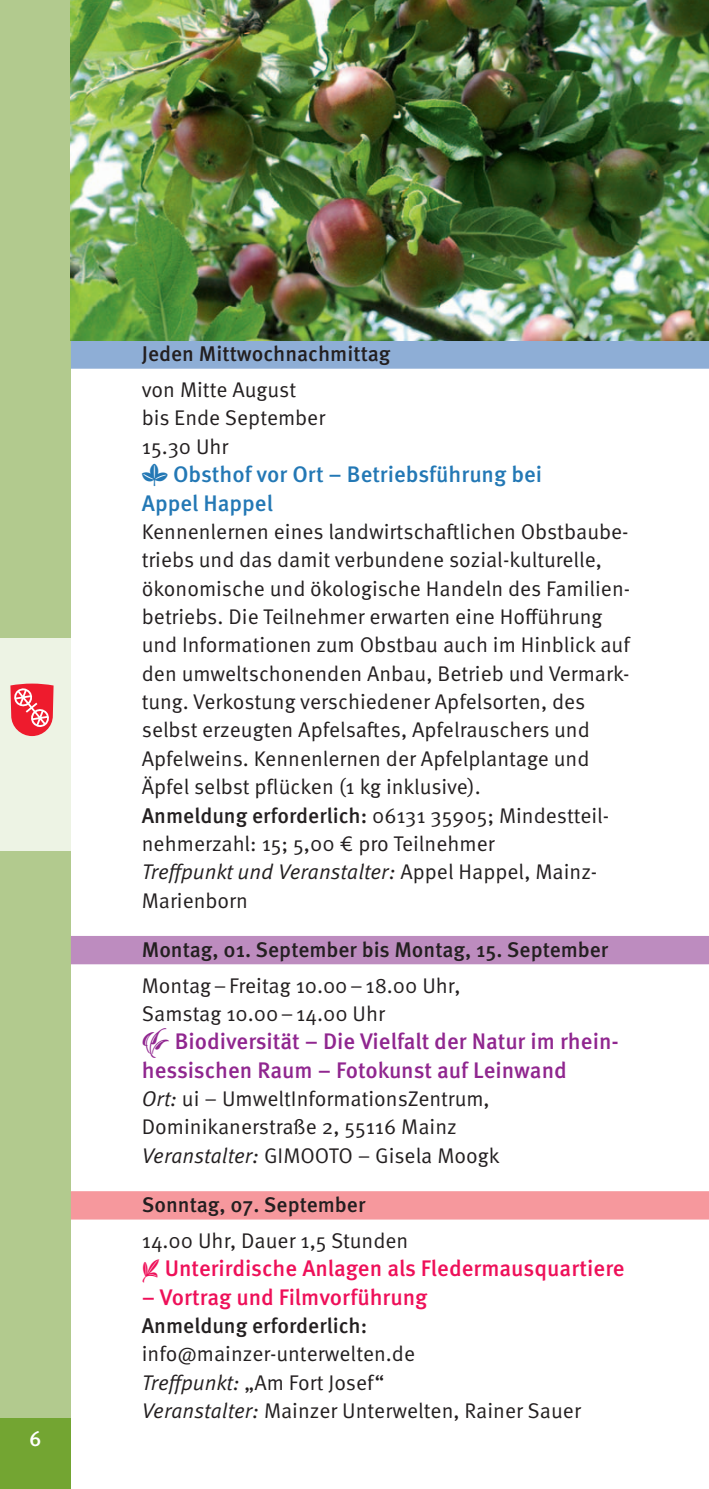
<style>
.page{position:relative;width:709px;height:1489px;background:#fff}
.page>*{position:absolute;margin:0;border:0;box-sizing:border-box;transform-origin:0 0}
.t1{font:500 22.5px/28.2px "Meta Pro";color:#90268f}
.t2{font:500 22.5px "Meta Pro";color:#ee1059}
.t3{font:500 22.5px/28.2px "Meta Pro";color:#2378b5}
.t4{font:21.25px/28.2px "Meta Pro Norm";color:#231f20}
.t5{font:500 21.25px "Meta Pro";color:#231f20}
.t6{font:21.25px "Meta Pro Norm Ita";color:#231f20}
.t7{font:500 21.25px "Meta Pro";color:#fff}
.s1{font-family:"Meta Pro";font-weight:500}
.s2{font-family:"Meta Pro Norm"}
.s3{font-family:"Meta Pro Norm Ita"}
</style>
<div class="page">
<div style="left:0;top:0;width:71px;height:1488px;background:#b2ca8e"></div>
<div style="left:0;top:1417px;width:71px;height:71px;background:#73a532"></div>
<div style="left:0;top:638px;width:71px;height:212px;background:#edf3e4"></div>
<svg style="left:10px;top:683px;width:44px;height:53px;background:#f05d68"></svg>
<div style="left:71px;top:340px;width:638px;height:29px;background:#8eaed6"></div>
<div style="left:71px;top:935px;width:638px;height:29px;background:#bd8cbf"></div>
<div style="left:71px;top:1191px;width:638px;height:28px;background:#f6989d"></div>
<img style="left:71px;top:0;width:638px;height:340px">
<p class="t7" style="left:29px;top:1422px;width:14px">6</p>
<p class="t5" style="left:142px;top:337px;width:250px">Jeden Mittwochnachmittag</p>
<p class="t4" style="left:142px;top:374px;width:185px">von Mitte August bis Ende September<br>15.30 Uhr</p>
<p class="t3" style="left:142px;top:459px;width:402px">• Obsthof vor Ort – Betriebsführung bei<br>Appel Happel</p>
<p class="t4" style="left:142px;top:516px;width:490px">Kennenlernen eines landwirtschaftlichen Obstbaube&shy;triebs und das damit verbundene sozial-kulturelle, ökonomische und ökologische Handeln des Familien&shy;betriebs. Die Teilnehmer erwarten eine Hofführung und Informationen zum Obstbau auch im Hinblick auf den umweltschonenden Anbau, Betrieb und Vermark&shy;tung. Verkostung verschiedener Apfelsorten, des selbst erzeugten Apfelsaftes, Apfelrauschers und Apfelweins. Kennenlernen der Apfelplantage und Äpfel selbst pflücken (1 kg inklusive).<br><span class="s1">Anmeldung erforderlich:</span> 06131 35905; Mindestteil&shy;nehmerzahl: 15; 5,00 € pro Teilnehmer</p>
<p class="t6" style="left:142px;top:855px;width:457px">Treffpunkt und Veranstalter: <span class="s2">Appel Happel, Mainz-</span></p>
<p class="t4" style="left:142px;top:884px;width:108px">Marienborn</p>
<p class="t5" style="left:142px;top:932px;width:468px">Montag, 01. September bis Montag, 15. September</p>
<p class="t4" style="left:142px;top:969px;width:320px">Montag–Freitag 10.00–18.00 Uhr,<br>Samstag 10.00–14.00 Uhr</p>
<p class="t1" style="left:142px;top:1025px;width:476px">• Biodiversität – Die Vielfalt der Natur im rhein&shy;hessischen Raum – Fotokunst auf Leinwand</p>
<p class="t4" style="left:142px;top:1083px;width:359px"><span class="s3">Ort:</span> ui – UmweltInformationsZentrum,<br>Dominikanerstraße 2, 55116 Mainz<br><span class="s3">Veranstalter:</span> GIMOOTO – Gisela Moogk</p>
<p class="t5" style="left:142px;top:1188px;width:225px">Sonntag, 07. September</p>
<p class="t4" style="left:142px;top:1224px;width:268px">14.00 Uhr, Dauer 1,5 Stunden</p>
<p class="t2" style="left:142px;top:1250px;width:484px">• Unterirdische Anlagen als Fledermausquartiere</p>
<p class="t2" style="left:142px;top:1279px;width:287px">– Vortrag und Filmvorführung</p>
<p class="t5" style="left:142px;top:1308px;width:227px">Anmeldung erforderlich:</p>
<p class="t4" style="left:142px;top:1338px;width:440px">info@mainzer-unterwelten.de<br><span class="s3">Treffpunkt:</span> „Am Fort Josef“<br><span class="s3">Veranstalter:</span> Mainzer Unterwelten, Rainer Sauer</p>
</div>
